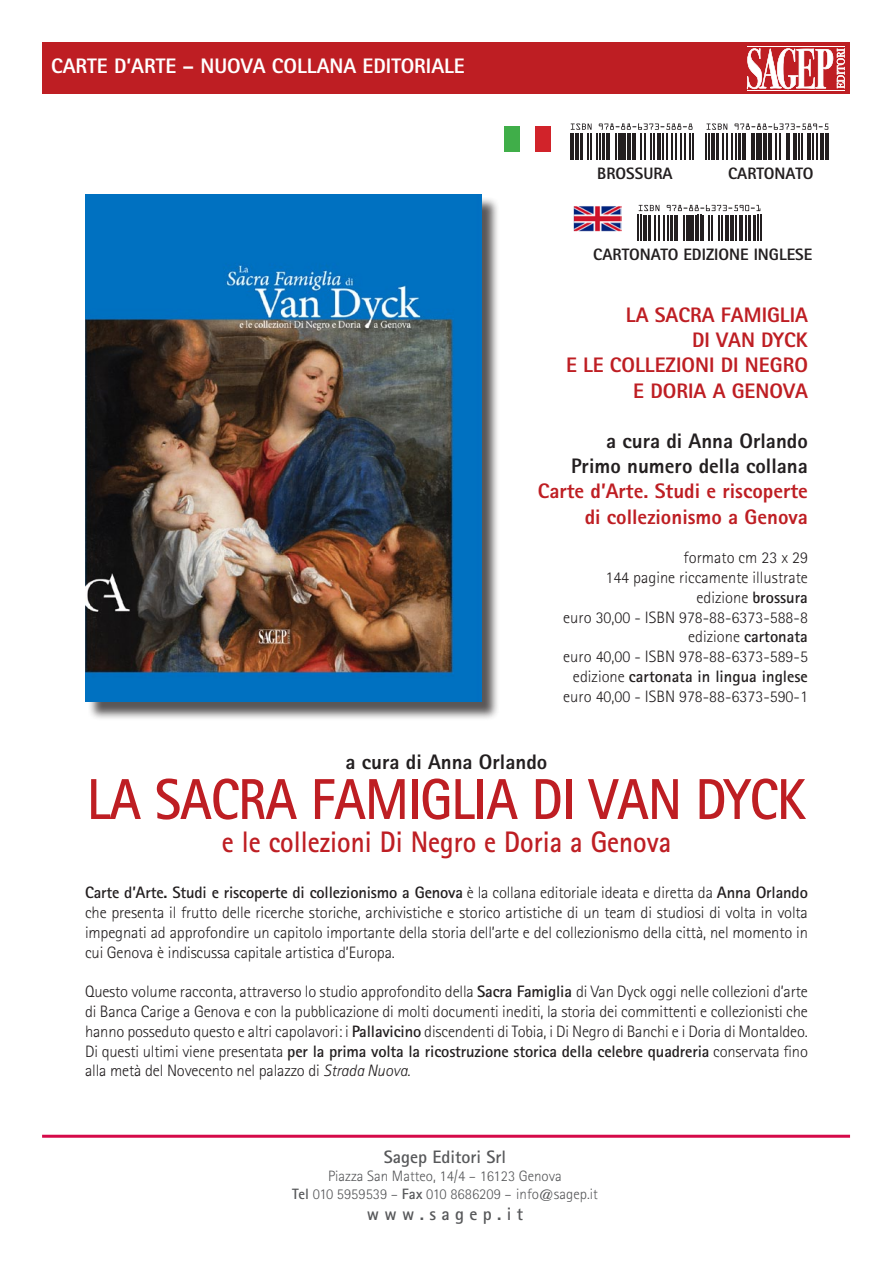
<style>
.page{position:relative;width:893px;height:1263px;background:#fff}
.page>*{position:absolute;margin:0;border:0;box-sizing:border-box;transform-origin:0 0}
.t1{font:700 57.75px "Rotis Sans Serif Std";letter-spacing:-.02em;color:#be1e23;scale:.91 1}
.t2{font:700 29.7px "Rotis Sans Serif Std";color:#be1e23;scale:.91 1}
.t3{font:800 21px/25.2px "Rotis Sans Serif Std";color:#be1e23;text-align:right}
.t4{font:800 21px "Rotis Sans Serif Std";color:#231f20}
.t5{font:800 21px "Rotis Sans Serif Std";color:#fff}
.t6{font:700 18px "Rotis Sans Serif Std";color:#57585a}
.t7{font:300 16.5px/19.8px "Rotis Sans Serif Std";letter-spacing:-.01em;color:#231f20;text-align:justify}
.t8{font:700 16.5px "Rotis Sans Serif Std";color:#231f20}
.t9{font:800 16.5px "Rotis Sans Serif Std";color:#231f20}
.t10{font:300 15px "Rotis Sans Serif Std";color:#57585a}
.s1{font-weight:700}
.s2{font-weight:300}
.s3{font-style:italic}
</style>
<div class="page">
<hr style="left:42px;top:1135px;width:808px;height:3px;background:#d50a49">
<div style="left:43px;top:43px;width:807px;height:51px;background:#be1e23"></div>
<svg style="left:747px;top:48px;width:98px;height:41px"></svg>
<hr style="left:747px;top:46px;width:98px;height:1px;background:#fff">
<hr style="left:748px;top:91px;width:97px;height:1px;background:#fff">
<hr style="left:748px;top:90px;width:97px;height:1px;background:#fff">
<div style="left:87px;top:197px;width:413px;height:523px;background:#231f20;opacity:.75"></div>
<img style="left:85px;top:194px;width:396px;height:508px">
<svg style="left:570px;top:123px;width:123px;height:36px"></svg>
<svg style="left:706px;top:123px;width:123px;height:36px"></svg>
<svg style="left:638px;top:205px;width:123px;height:36px"></svg>
<div style="left:535px;top:126px;width:15px;height:26px;background:#d1232a"></div>
<div style="left:504px;top:126px;width:16px;height:26px;background:#40ae49"></div>
<img style="left:573px;top:206px;width:48px;height:26px">
<p class="t5" style="left:51px;top:52px;width:415px">CARTE D’ARTE – NUOVA COLLANA EDITORIALE</p>
<p class="t9" style="left:597px;top:163px;width:77px">BROSSURA</p>
<p class="t9" style="left:728px;top:163px;width:87px">CARTONATO</p>
<p class="t9" style="left:593px;top:244px;width:221px">CARTONATO EDIZIONE INGLESE</p>
<p class="t3" style="left:626px;top:302px;width:183px">LA SACRA FAMIGLIA</p>
<p class="t3" style="left:692px;top:327px;width:117px">DI VAN DYCK</p>
<p class="t3" style="left:566px;top:352px;width:243px">E LE COLLEZIONI DI NEGRO</p>
<p class="t3" style="left:633px;top:378px;width:176px">E DORIA A GENOVA</p>
<p class="t4" style="left:606px;top:428px;width:203px">a cura di Anna Orlando</p>
<p class="t4" style="left:571px;top:453px;width:238px">Primo numero della collana</p>
<p class="t3" style="left:538px;top:478px;width:272px">Carte d’Arte. Studi e riscoperte di collezionismo a Genova</p>
<p class="t7" style="left:684px;top:548px;width:126px">formato cm 23 x 29</p>
<p class="t7" style="left:605px;top:568px;width:204px">144 pagine riccamente illustrate</p>
<p class="t7" style="left:696px;top:587px;width:113px">edizione <span class="s1">brossura</span></p>
<p class="t7" style="left:563px;top:607px;width:246px">euro 30,00 - ISBN 978-88-6373-588-8</p>
<p class="t8" style="left:688px;top:626px;width:121px"><span class="s2">edizione</span> cartonata</p>
<p class="t7" style="left:563px;top:647px;width:246px">euro 40,00 - ISBN 978-88-6373-589-5</p>
<p class="t8" style="left:573px;top:666px;width:236px"><span class="s2">edizione</span> cartonata in lingua inglese</p>
<p class="t7" style="left:563px;top:686px;width:246px">euro 40,00 - ISBN 978-88-6373-590-1</p>
<p class="t4" style="left:346px;top:748px;width:203px">a cura di Anna Orlando</p>
<p class="t1" style="left:87px;top:763px;width:792px">LA SACRA FAMIGLIA DI VAN DYCK</p>
<p class="t2" style="left:222px;top:823px;width:495px">e le collezioni Di Negro e Doria a Genova</p>
<p class="t7" style="left:85px;top:883px;width:724px"><span class="s1">Carte d’Arte. Studi e riscoperte di collezionismo a Genova</span> è la collana editoriale ideata e diretta da <span class="s1">Anna Orlando </span>che presenta il frutto delle ricerche storiche, archivistiche e storico artistiche di un team di studiosi di volta in volta impegnati ad approfondire un capitolo importante della storia dell’arte e del collezionismo della città, nel momento in cui Genova è indiscussa capitale artistica d’Europa.</p>
<p class="t7" style="left:85px;top:982px;width:724px">Questo volume racconta, attraverso lo studio approfondito della <span class="s1">Sacra Famiglia</span> di Van Dyck oggi nelle collezioni d’arte di Banca Carige a Genova e con la pubblicazione di molti documenti inediti, la storia dei committenti e collezionisti che hanno posseduto questo e altri capolavori: i <span class="s1">Pallavicino</span> discendenti di Tobia, i Di Negro di Banchi e i Doria di Montaldeo.</p>
<p class="t7" style="left:85px;top:1041px;width:724px">Di questi ultimi viene presentata <span class="s1">per la prima volta la ricostruzione storica della celebre quadreria</span> conservata fino alla metà del Novecento nel palazzo di <span class="s3">Strada Nuova</span>.</p>
<p class="t6" style="left:384px;top:1145px;width:124px">Sagep Editori Srl</p>
<p class="t10" style="left:328px;top:1167px;width:235px">Piazza San Matteo, 14/4 – 16123 Genova</p>
<p class="t10" style="left:292px;top:1185px;width:307px"><span class="s1">Tel</span> 010 5959539 – <span class="s1">Fax</span> 010 8686209 – info@sagep.it</p>
<p class="t6" style="left:367px;top:1203px;width:158px">w w w . s a g e p . i t</p>
</div>
